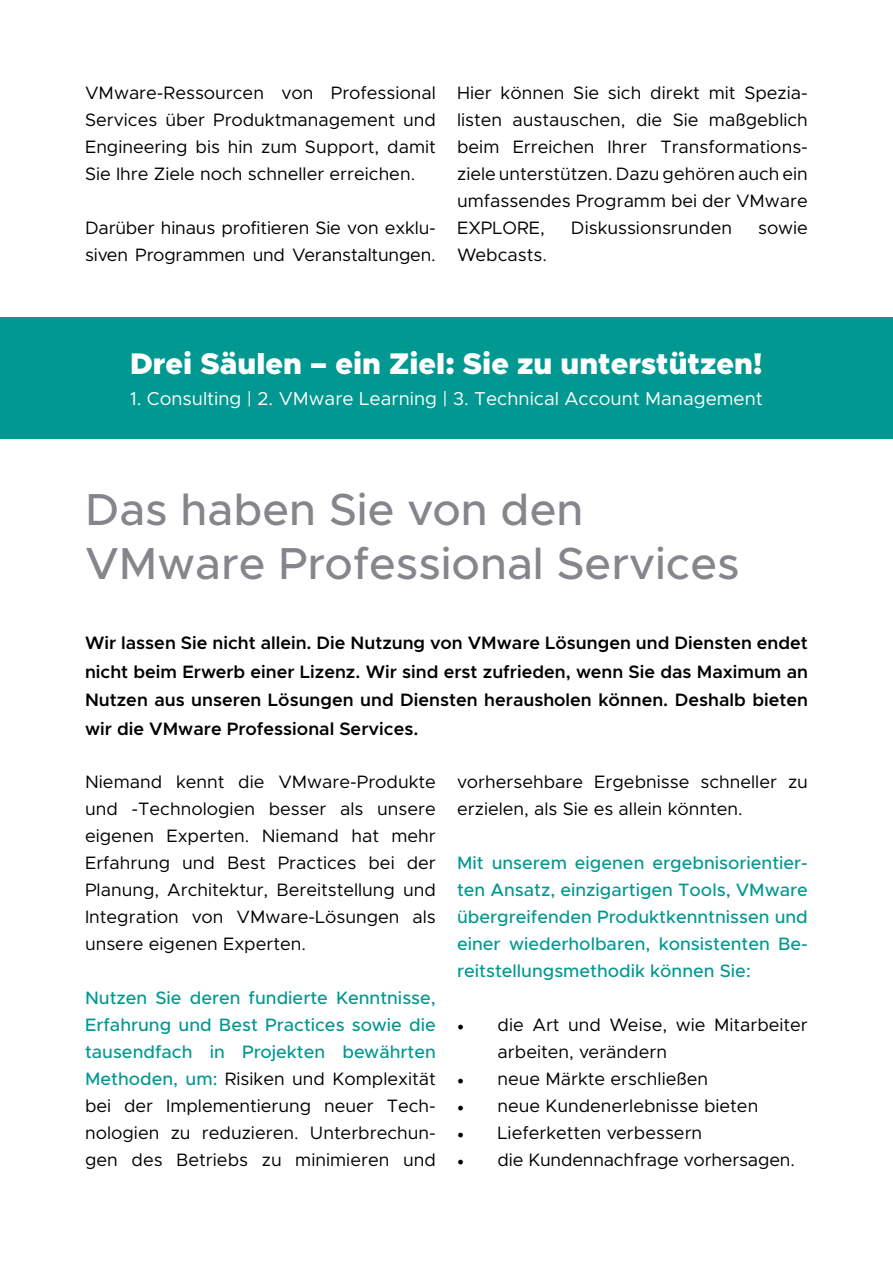
<style>
.page{position:relative;width:893px;height:1263px;background:#fff}
.page>*{position:absolute;margin:0;border:0;box-sizing:border-box;transform-origin:0 0}
.t1{font:500 45px/54px "Metropolis";color:#84868c}
.t2{font:900 30px "Metropolis";color:#fff}
.t3{font:18.75px "Metropolis";color:#fff}
.t4{font:18px/27px "Metropolis";color:#000;text-align:justify}
.t5{font:600 18px/28.5px "Metropolis";color:#000;text-align:justify}
.t6{font:500 18px/27px "Metropolis";color:#009890;text-align:justify}
.s1{font-weight:500;color:#009890}
.s2{font-family:"Minion Pro"}
</style>
<div class="page">
<div style="left:0;top:317px;width:893px;height:122px;background:#009890"></div>
<p class="t4" style="left:85px;top:80px;width:352px">VMware-Ressourcen von Professional Services über Produktmanagement und Engineering bis hin zum Support, damit Sie Ihre Ziele noch schneller erreichen.</p>
<p class="t4" style="left:85px;top:215px;width:352px">Darüber hinaus profitieren Sie von exklu&shy;siven Programmen und Veranstaltungen.</p>
<p class="t4" style="left:457px;top:80px;width:352px">Hier können Sie sich direkt mit Spezia&shy;listen austauschen, die Sie maßgeblich beim Erreichen Ihrer Transformations&shy;ziele unterstützen. Dazu gehören auch ein umfassendes Programm bei der VMware EXPLORE,</p>
<p class="t4" style="left:571px;top:215px;width:163px">Diskussionsrunden</p>
<p class="t4" style="left:758px;top:215px;width:51px">sowie</p>
<p class="t4" style="left:457px;top:242px;width:91px">Webcasts.</p>
<h2 class="t2" style="left:130px;top:344px;width:634px">Drei Säulen – ein Ziel: Sie zu unterstützen!</h2>
<p class="t3" style="left:130px;top:387px;width:634px">1. Consulting | 2. VMware Learning | 3. Technical Account Management</p>
<h1 class="t1" style="left:85px;top:482px;width:656px">Das haben Sie von den<br>VMware Professional Services</h1>
<p class="t5" style="left:85px;top:629px;width:724px">Wir lassen Sie nicht allein. Die Nutzung von VMware Lösungen und Diensten endet nicht beim Erwerb einer Lizenz. Wir sind erst zufrieden, wenn Sie das Maximum an Nutzen aus unseren Lösungen und Diensten herausholen können. Deshalb bieten wir die VMware Professional Services.</p>
<p class="t4" style="left:85px;top:768px;width:352px">Niemand kennt die VMware-Produkte und -Technologien besser als unsere eigenen Experten. Niemand hat mehr Erfahrung und Best Practices bei der Planung, Architektur, Bereitstellung und Integration von VMware-Lösungen als unsere eigenen Experten.</p>
<p class="t4" style="left:85px;top:984px;width:352px"><span class="s1">Nutzen Sie deren fundierte Kenntnisse, Erfahrung und Best Practices sowie die tausendfach in Projekten bewährten Methoden, um:</span> Risiken und Komplexität bei der Implementierung neuer Tech&shy;nologien zu reduzieren. Unterbrechun&shy;gen des Betriebs zu minimieren und</p>
<p class="t4" style="left:457px;top:768px;width:352px">vorhersehbare Ergebnisse schneller zu erzielen, als Sie es allein könnten.</p>
<p class="t6" style="left:457px;top:849px;width:352px">Mit unserem eigenen ergebnisorientier&shy;ten Ansatz, einzigartigen Tools, VMware übergreifenden Produktkenntnissen und einer wiederholbaren, konsistenten Be&shy;reitstellungsmethodik können Sie:</p>
<p class="t4" style="left:498px;top:1011px;width:312px;text-indent:-40px"><span class="s2">•</span> die Art und Weise, wie Mitarbeiter arbeiten, verändern</p>
<p class="t4" style="left:457px;top:1065px;width:253px"><span class="s2">•</span> neue Märkte erschließen</p>
<p class="t4" style="left:457px;top:1092px;width:303px"><span class="s2">•</span> neue Kundenerlebnisse bieten</p>
<p class="t4" style="left:457px;top:1119px;width:247px"><span class="s2">•</span> Lieferketten verbessern</p>
<p class="t4" style="left:457px;top:1146px;width:339px"><span class="s2">•</span> die Kundennachfrage vorhersagen.</p>
</div>
